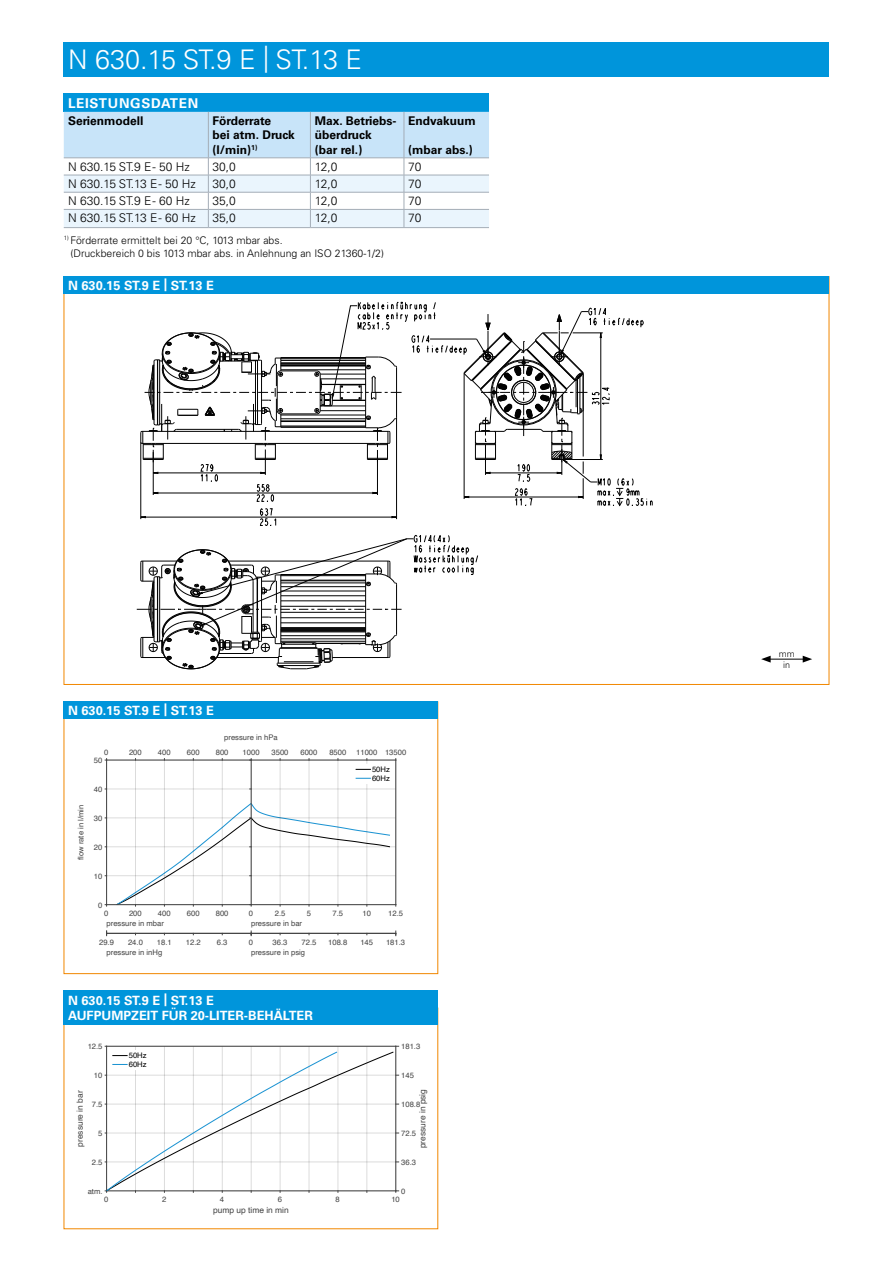
<style>
.page{position:relative;width:893px;height:1263px;background:#fff}
.page>*{position:absolute;margin:0;border:0;box-sizing:border-box;transform-origin:0 0}
.t1{font:300 27px "Univers LT Pro 45";letter-spacing:-.02em;color:#fff}
.t2{font:700 13.5px "Univers LT Pro 65";letter-spacing:.05em;color:#fff}
.t3{font:700 12.75px/15.3px "Univers LT Pro 65";color:#fff}
.t4{font:300 12px "Univers LT Pro 45";color:#000}
.t5{font:700 12px/14.4px "Univers LT Pro 65";color:#000}
.t6{font:300 10.5px/13.5px "Univers LT Pro 45";color:#000}
.t7{font:300 9px/10.8px "Univers LT Pro 45";color:#000;text-align:center}
.t8{font:8.4px "Helvetica";color:#434343}
.t9{font:7.65px "Helvetica";color:#434343}
.t10{font:7.65px/8.9px "Helvetica";color:#020202}
</style>
<div class="page">
<div style="left:64px;top:276px;width:765px;height:17px;background:#0095db"></div>
<div style="left:64px;top:43px;width:765px;height:34px;background:#0095db"></div>
<div style="left:64px;top:702px;width:374px;height:17px;background:#0095db"></div>
<div style="left:64px;top:991px;width:374px;height:34px;background:#0095db"></div>
<div style="left:64px;top:94px;width:425px;height:18px;background:#0095db"></div>
<svg style="left:64px;top:112px;width:425px;height:115px"></svg>
<hr style="left:64px;top:227px;width:144px;height:1px;background:#a4adb7">
<hr style="left:208px;top:227px;width:102px;height:1px;background:#a4adb7">
<hr style="left:310px;top:227px;width:94px;height:1px;background:#a4adb7">
<hr style="left:404px;top:227px;width:85px;height:1px;background:#a4adb7">
<hr style="left:768px;top:659px;width:37px;height:1px;background:#000">
<svg style="left:761px;top:656px;width:10px;height:7px"></svg>
<svg style="left:803px;top:656px;width:9px;height:7px"></svg>
<hr style="left:135px;top:760px;width:1px;height:145px;background:#dbdbdb">
<hr style="left:164px;top:760px;width:1px;height:145px;background:#ddd">
<hr style="left:193px;top:760px;width:1px;height:145px;background:#e0e0e0">
<hr style="left:222px;top:760px;width:1px;height:145px;background:#e3e3e3">
<hr style="left:107px;top:875px;width:144px;height:1px;background:#020202;opacity:.15">
<hr style="left:107px;top:846px;width:144px;height:1px;background:#020202;opacity:.15">
<hr style="left:107px;top:818px;width:144px;height:1px;background:#020202;opacity:.15">
<hr style="left:107px;top:789px;width:144px;height:1px;background:#eee">
<hr style="left:107px;top:904px;width:144px;height:1px;background:#434343">
<hr style="left:106px;top:760px;width:1px;height:145px;background:#434343">
<hr style="left:280px;top:760px;width:1px;height:145px;background:#e9e9e9">
<hr style="left:309px;top:760px;width:1px;height:145px;background:#ececec">
<hr style="left:338px;top:760px;width:1px;height:145px;background:#efefef">
<hr style="left:367px;top:760px;width:1px;height:145px;background:#020202;opacity:.15">
<hr style="left:251px;top:789px;width:145px;height:1px;background:#eee">
<hr style="left:251px;top:760px;width:1px;height:145px;background:#434343">
<svg style="left:115px;top:802px;width:281px;height:104px"></svg>
<div style="left:354px;top:764px;width:38px;height:19px;background:#fff"></div>
<svg style="left:356px;top:769px;width:15px;height:1px"></svg>
<svg style="left:356px;top:778px;width:15px;height:1px"></svg>
<hr style="left:107px;top:760px;width:289px;height:1px;background:#434343">
<hr style="left:395px;top:760px;width:1px;height:145px;background:#434343">
<hr style="left:107px;top:933px;width:289px;height:1px;background:#434343">
<svg style="left:105px;top:1046px;width:294px;height:146px"></svg>
<svg style="left:140px;top:302px;width:513px;height:224px"></svg>
<svg style="left:137px;top:535px;width:341px;height:134px"></svg>
<h1 class="t1" style="left:68px;top:42px;width:296px">N 630.15 ST.9 E | ST.13 E</h1>
<h2 class="t2" style="left:68px;top:93px;width:132px">LEISTUNGSDATEN</h2>
<h3 class="t5" style="left:68px;top:113px;width:77px">Serienmodell</h3>
<h3 class="t5" style="left:213px;top:113px;width:84px">Förderrate<br>bei atm. Druck (l/min)<sup>1)</sup></h3>
<h3 class="t5" style="left:315px;top:113px;width:83px">Max. Betriebs&shy;überdruck (bar rel.)</h3>
<h3 class="t5" style="left:408px;top:113px;width:69px">Endvakuum</h3>
<h3 class="t5" style="left:408px;top:142px;width:66px">(mbar abs.)</h3>
<h3 class="t4" style="left:68px;top:159px;width:123px">N 630.15 ST.9 E - 50 Hz</h3>
<h3 class="t4" style="left:213px;top:159px;width:25px">30,0</h3>
<h3 class="t4" style="left:315px;top:159px;width:24px">12,0</h3>
<h3 class="t4" style="left:408px;top:159px;width:15px">70</h3>
<h3 class="t4" style="left:68px;top:176px;width:129px">N 630.15 ST.13 E - 50 Hz</h3>
<h3 class="t4" style="left:213px;top:176px;width:25px">30,0</h3>
<h3 class="t4" style="left:315px;top:176px;width:24px">12,0</h3>
<h3 class="t4" style="left:408px;top:176px;width:15px">70</h3>
<h3 class="t4" style="left:68px;top:193px;width:123px">N 630.15 ST.9 E - 60 Hz</h3>
<h3 class="t4" style="left:213px;top:193px;width:25px">35,0</h3>
<h3 class="t4" style="left:315px;top:193px;width:24px">12,0</h3>
<h3 class="t4" style="left:408px;top:193px;width:15px">70</h3>
<h3 class="t4" style="left:68px;top:210px;width:129px">N 630.15 ST.13 E - 60 Hz</h3>
<h3 class="t4" style="left:213px;top:210px;width:25px">35,0</h3>
<h3 class="t4" style="left:315px;top:210px;width:24px">12,0</h3>
<h3 class="t4" style="left:408px;top:210px;width:15px">70</h3>
<h3 class="t6" style="left:71px;top:233px;width:315px;text-indent:-7px"><sup>1)</sup> Förderrate ermittelt bei 20 °C, 1013 mbar abs.<br>(Druckbereich 0 bis 1013 mbar abs. in Anlehnung an ISO 21360-1/2)</h3>
<h3 class="t3" style="left:68px;top:277px;width:147px">N 630.15 ST.9 E | ST.13 E</h3>
<h3 class="t3" style="left:68px;top:702px;width:147px">N 630.15 ST.9 E | ST.13 E</h3>
<p class="t9" style="left:224px;top:732px;width:55px">pressure in hPa</p>
<p class="t9" style="left:104px;top:746px;width:6px">0</p>
<p class="t9" style="left:129px;top:746px;width:14px">200</p>
<p class="t9" style="left:158px;top:746px;width:14px">400</p>
<p class="t9" style="left:187px;top:746px;width:14px">600</p>
<p class="t9" style="left:216px;top:746px;width:14px">800</p>
<p class="t9" style="left:243px;top:746px;width:19px">1000</p>
<p class="t9" style="left:271px;top:746px;width:19px">3500</p>
<p class="t9" style="left:300px;top:746px;width:19px">6000</p>
<p class="t9" style="left:329px;top:746px;width:19px">8500</p>
<p class="t9" style="left:356px;top:746px;width:52px">11000 13500</p>
<p class="t9" style="left:75px;top:860px;width:57px;rotate:-90deg">flow rate in l/min</p>
<p class="t9" style="left:94px;top:754px;width:10px">50</p>
<p class="t9" style="left:94px;top:783px;width:10px">40</p>
<p class="t9" style="left:94px;top:812px;width:10px">30</p>
<p class="t9" style="left:94px;top:841px;width:10px">20</p>
<p class="t9" style="left:94px;top:870px;width:10px">10</p>
<p class="t9" style="left:98px;top:899px;width:6px">0</p>
<p class="t9" style="left:104px;top:907px;width:6px">0</p>
<p class="t9" style="left:129px;top:907px;width:14px">200</p>
<p class="t9" style="left:158px;top:907px;width:14px">400</p>
<p class="t9" style="left:187px;top:907px;width:14px">600</p>
<p class="t9" style="left:216px;top:907px;width:14px">800</p>
<p class="t9" style="left:107px;top:918px;width:59px">pressure in mbar</p>
<p class="t9" style="left:99px;top:936px;width:16px">29.9</p>
<p class="t9" style="left:128px;top:936px;width:16px">24.0</p>
<p class="t9" style="left:157px;top:936px;width:16px">18.1</p>
<p class="t9" style="left:186px;top:936px;width:16px">12.2</p>
<p class="t9" style="left:217px;top:936px;width:12px">6.3</p>
<p class="t9" style="left:107px;top:946px;width:57px">pressure in inHg</p>
<p class="t10" style="left:372px;top:765px;width:19px">50Hz<br>60Hz</p>
<p class="t9" style="left:249px;top:907px;width:6px">0</p>
<p class="t9" style="left:275px;top:907px;width:12px">2.5</p>
<p class="t9" style="left:307px;top:907px;width:6px">5</p>
<p class="t9" style="left:333px;top:907px;width:12px">7.5</p>
<p class="t9" style="left:362px;top:907px;width:10px">10</p>
<p class="t9" style="left:388px;top:907px;width:16px">12.5</p>
<p class="t9" style="left:251px;top:918px;width:53px">pressure in bar</p>
<p class="t9" style="left:249px;top:936px;width:6px">0</p>
<p class="t9" style="left:273px;top:936px;width:16px">36.3</p>
<p class="t9" style="left:302px;top:936px;width:16px">72.5</p>
<p class="t9" style="left:328px;top:936px;width:21px">108.8</p>
<p class="t9" style="left:360px;top:936px;width:14px">145</p>
<p class="t9" style="left:386px;top:936px;width:21px">181.3</p>
<p class="t9" style="left:251px;top:946px;width:55px">pressure in psig</p>
<h3 class="t3" style="left:68px;top:992px;width:246px">N 630.15 ST.9 E | ST.13 E<br>AUFPUMPZEIT FÜR 20-LITER-BEHÄLTER</h3>
<p class="t9" style="left:88px;top:1040px;width:16px">12.5</p>
<p class="t9" style="left:401px;top:1040px;width:21px">181.3</p>
<p class="t10" style="left:129px;top:1051px;width:19px">50Hz<br>60Hz</p>
<p class="t9" style="left:94px;top:1069px;width:10px">10</p>
<p class="t9" style="left:401px;top:1069px;width:14px">145</p>
<p class="t8" style="left:74px;top:1147px;width:58px;rotate:-90deg">pressure in bar</p>
<p class="t9" style="left:92px;top:1098px;width:12px">7.5</p>
<p class="t9" style="left:98px;top:1127px;width:6px">5</p>
<p class="t8" style="left:416px;top:1148px;width:61px;rotate:-90deg">pressure in psig</p>
<p class="t9" style="left:401px;top:1098px;width:21px">108.8</p>
<p class="t9" style="left:401px;top:1127px;width:16px">72.5</p>
<p class="t9" style="left:92px;top:1156px;width:12px">2.5</p>
<p class="t9" style="left:401px;top:1156px;width:16px">36.3</p>
<p class="t9" style="left:88px;top:1185px;width:16px">atm.</p>
<p class="t9" style="left:401px;top:1185px;width:6px">0</p>
<p class="t9" style="left:104px;top:1193px;width:6px">0</p>
<p class="t9" style="left:162px;top:1193px;width:6px">2</p>
<p class="t9" style="left:220px;top:1193px;width:6px">4</p>
<p class="t9" style="left:278px;top:1193px;width:6px">6</p>
<p class="t9" style="left:336px;top:1193px;width:6px">8</p>
<p class="t9" style="left:391px;top:1193px;width:10px">10</p>
<p class="t8" style="left:213px;top:1204px;width:77px">pump up time in min</p>
<p class="t7" style="left:779px;top:648px;width:18px">mm in</p>
</div>
